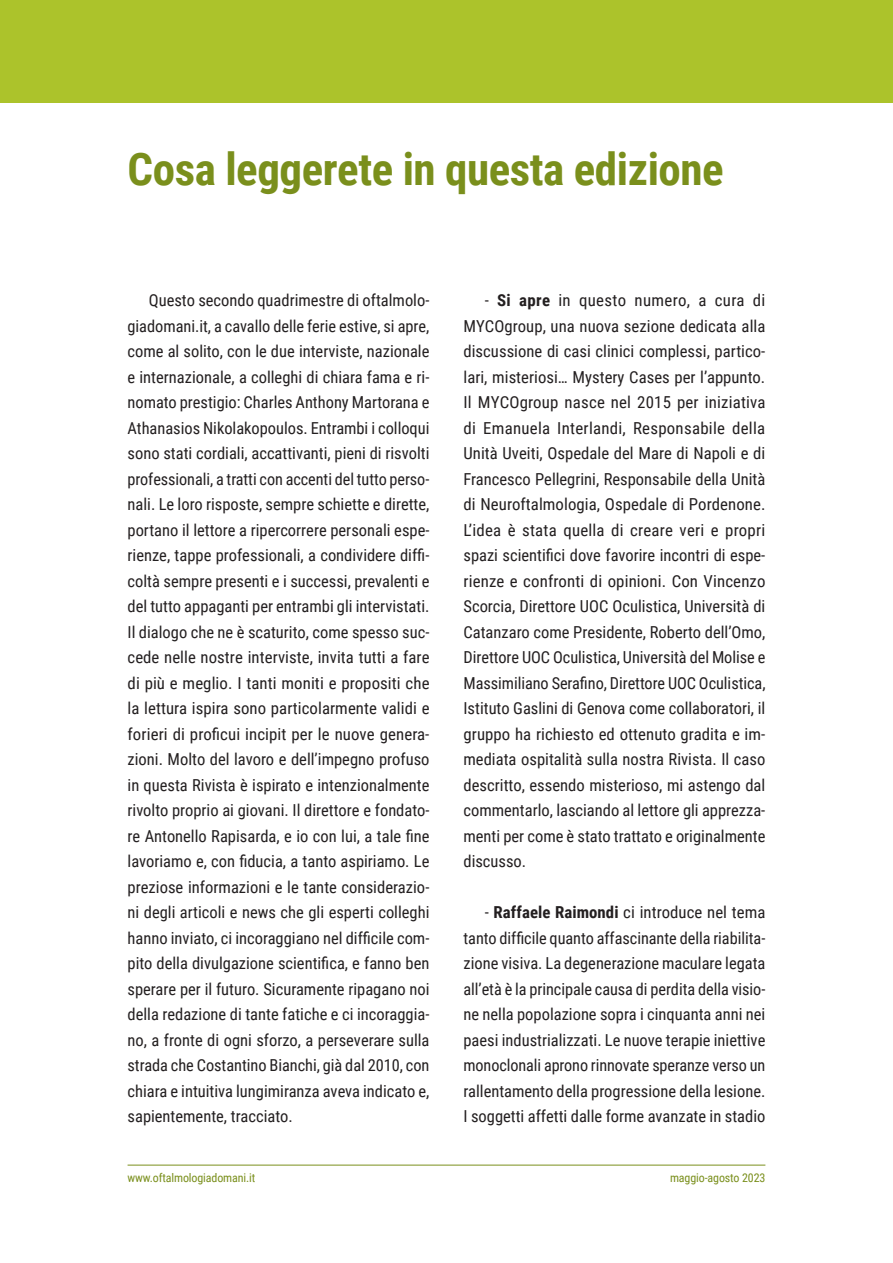
<style>
.page{position:relative;width:893px;height:1263px;background:#fff}
.page>*{position:absolute;margin:0;border:0;box-sizing:border-box;transform-origin:0 0}
.t1{font:700 45px "Roboto Condensed";letter-spacing:-.01em;color:#7a8f1c}
.t2{font:16.5px/25.5px "Roboto Condensed";color:#231f20;text-align:justify}
.t3{font:12px "Roboto Condensed";letter-spacing:-.01em;color:#7a8f1c}
.s1{font-weight:700}
</style>
<div class="page">
<hr style="left:128px;top:1165px;width:637px;height:1px;background:#7a8f1c">
<div style="left:0;top:0;width:893px;height:102px;background:#acc32b"></div>
<h1 class="t1" style="left:128px;top:138px;width:598px">Cosa leggerete in questa edizione</h1>
<p class="t2" style="left:128px;top:287px;width:304px;text-indent:21px">Questo secondo quadrimestre di oftalmolo&shy;giadomani.it, a cavallo delle ferie estive, si apre, come al solito, con le due interviste, nazionale e internazionale, a colleghi di chiara fama e ri&shy;nomato prestigio: Charles Anthony Martorana e Athanasios Nikolakopoulos. Entrambi i colloqui sono stati cordiali, accattivanti, pieni di risvolti professionali, a tratti con accenti del tutto perso&shy;nali. Le loro risposte, sempre schiette e dirette, portano il lettore a ripercorrere personali espe&shy;rienze, tappe professionali, a condividere diffi&shy;coltà sempre presenti e i successi, prevalenti e del tutto appaganti per entrambi gli intervistati.<br>Il dialogo che ne è scaturito, come spesso suc&shy;cede nelle nostre interviste, invita tutti a fare di più e meglio. I tanti moniti e propositi che la lettura ispira sono particolarmente validi e forieri di proficui incipit per le nuove genera&shy;zioni. Molto del lavoro e dell’impegno profuso in questa Rivista è ispirato e intenzionalmente rivolto proprio ai giovani. Il direttore e fondato&shy;re Antonello Rapisarda, e io con lui, a tale fine lavoriamo e, con fiducia, a tanto aspiriamo. Le preziose informazioni e le tante considerazio&shy;ni degli articoli e news che gli esperti colleghi hanno inviato, ci incoraggiano nel difficile com&shy;pito della divulgazione scientifica, e fanno ben sperare per il futuro. Sicuramente ripagano noi della redazione di tante fatiche e ci incoraggia&shy;no, a fronte di ogni sforzo, a perseverare sulla strada che Costantino Bianchi, già dal 2010, con chiara e intuitiva lungimiranza aveva indicato e, sapientemente, tracciato.</p>
<p class="t2" style="left:463px;top:287px;width:303px;text-indent:21px">- <span class="s1">Si apre</span> in questo numero, a cura di MYCOgroup, una nuova sezione dedicata alla discussione di casi clinici complessi, partico&shy;lari, misteriosi… Mystery Cases per l’appunto.<br>Il MYCOgroup nasce nel 2015 per iniziativa di Emanuela Interlandi, Responsabile della Unità Uveiti, Ospedale del Mare di Napoli e di Francesco Pellegrini, Responsabile della Unità di Neuroftalmologia, Ospedale di Pordenone.<br>L’idea è stata quella di creare veri e propri spazi scientifici dove favorire incontri di espe&shy;rienze e confronti di opinioni. Con Vincenzo Scorcia, Direttore UOC Oculistica, Università di Catanzaro come Presidente, Roberto dell’Omo, Direttore UOC Oculistica, Università del Molise e Massimiliano Serafino, Direttore UOC Oculistica, Istituto Gaslini di Genova come collaboratori, il gruppo ha richiesto ed ottenuto gradita e im&shy;mediata ospitalità sulla nostra Rivista. Il caso descritto, essendo misterioso, mi astengo dal commentarlo, lasciando al lettore gli apprezza&shy;menti per come è stato trattato e originalmente discusso.</p>
<p class="t2" style="left:463px;top:899px;width:303px;text-indent:21px">- <span class="s1">Raffaele Raimondi</span> ci introduce nel tema tanto difficile quanto affascinante della riabilita&shy;zione visiva. La degenerazione maculare legata all’età è la principale causa di perdita della visio&shy;ne nella popolazione sopra i cinquanta anni nei paesi industrializzati. Le nuove terapie iniettive monoclonali aprono rinnovate speranze verso un rallentamento della progressione della lesione.<br>I soggetti affetti dalle forme avanzate in stadio</p>
<p class="t3" style="left:128px;top:1169px;width:129px">www.oftalmologiadomani.it</p>
<p class="t3" style="left:670px;top:1169px;width:97px">maggio-agosto 2023</p>
</div>
